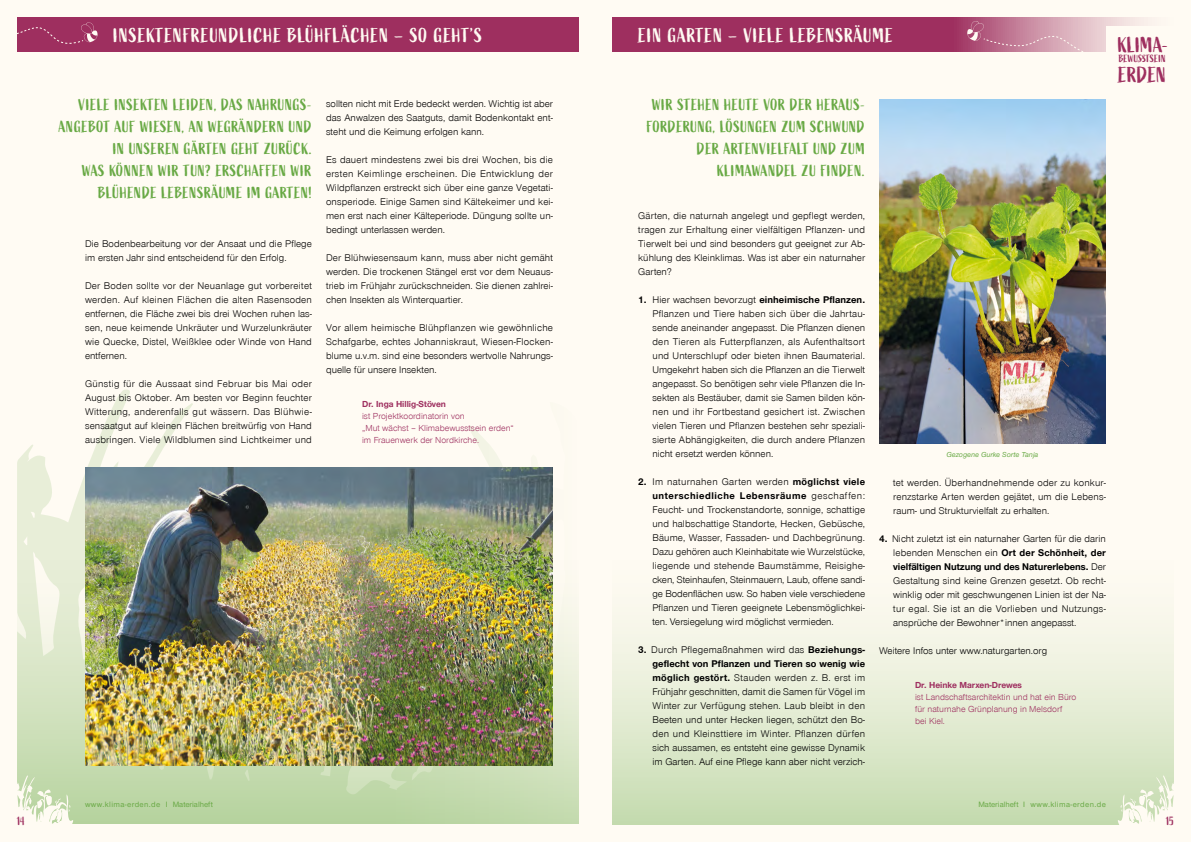
<style>
.page{position:relative;width:1191px;height:842px;background:#fff}
.page>*{position:absolute;margin:0;border:0;box-sizing:border-box;transform-origin:0 0}
.t1{font:21.7px "Active";color:#9e2f5f}
.t2{font:21.4px "Active";letter-spacing:.005em;color:#9e2f5f}
.Starttext{font:20px "Active";letter-spacing:.035em;color:#fffbf3}
.Starttext-2{font:16px/22px "Active";letter-spacing:.025em;color:#68a944;text-align:right}
.Copy{font:12px "Active";color:#9e2f5f}
.t3{font:10.4px "Active";letter-spacing:.005em;color:#9e2f5f}
.Copy_Einzug{font:10px/14px "Nordelbica";color:#000;text-align:justify}
.Copy-2{font:10px/14px "Nordelbica";color:#000;text-align:justify}
.Copy-3{font:700 10px "Nordelbica";letter-spacing:.01em;color:#000}
.Copy-4{font:10px "Nordelbica";letter-spacing:.03em;color:#000}
.Copy-5{font:10px "Nordelbica";letter-spacing:.02em;color:#000}
.Name{font:9px "Nordelbica";color:#9e2f5f}
.Name-2{font:700 9px "Nordelbica";color:#9e2f5f}
.Copy-6{font:500 8px "Nordelbica";letter-spacing:.035em;color:#68a944}
.BU{font:italic 500 7.5px "Nordelbica";color:#68a944}
.s1{font-weight:400}
.s2{font-weight:700}
</style>
<div class="page">
<div style="left:595px;top:0;width:596px;height:842px;background:#fffbf3"></div>
<div style="left:612px;top:541px;width:562px;height:284px;background:linear-gradient(to bottom,#fffffd,#c9ddb5)"></div>
<div style="left:612px;top:17px;width:562px;height:34px;background:#9e2f5f"></div>
<div style="left:1106px;top:26px;width:75px;height:67px;background:#fffbf3"></div>
<svg style="left:1116px;top:775px;width:58px;height:50px"></svg>
<svg style="left:967px;top:21px;width:127px;height:31px;background:#cb8fa4"></svg>
<div style="left:0;top:0;width:595px;height:842px;background:#fffbf3"></div>
<svg style="left:17px;top:389px;width:536px;height:152px"></svg>
<div style="left:17px;top:17px;width:561px;height:34px;background:#9e2f5f"></div>
<svg style="left:17px;top:22px;width:81px;height:22px"></svg>
<svg style="left:17px;top:541px;width:561px;height:283px;background:#cddfb9"></svg>
<svg style="left:17px;top:775px;width:57px;height:49px"></svg>
<img style="left:879px;top:99px;width:227px;height:344px">
<img style="left:85px;top:468px;width:468px;height:297px">
<p class="Starttext" style="left:113px;top:24px;width:371px">INSEKTENFREUNDLICHE BLÜHFLÄCHEN – SO GEHT’S</p>
<p class="Starttext-2" style="left:78px;top:95px;width:235px">VIELE INSEKTEN LEIDEN, DAS NAHRUNGS-</p>
<p class="Starttext-2" style="left:59px;top:117px;width:254px">ANGEBOT AUF WIESEN, AN WEGRÄNDERN UND<br>IN UNSEREN GÄRTEN GEHT ZURÜCK.</p>
<p class="Starttext-2" style="left:82px;top:161px;width:231px">WAS KÖNNEN WIR TUN? ERSCHAFFEN WIR<br>BLÜHENDE LEBENSRÄUME IM GARTEN!</p>
<p class="Copy-2" style="left:85px;top:237px;width:228px">Die Bodenbearbeitung vor der Ansaat und die Pflege im ersten Jahr sind entscheidend für den Erfolg.</p>
<p class="Copy-2" style="left:85px;top:279px;width:228px">Der Boden sollte vor der Neuanlage gut vorbereitet werden. Auf kleinen Flächen die alten Rasensoden entfernen, die Fläche zwei bis drei Wochen ruhen las&shy;sen, neue keimende Unkräuter und Wurzelunkräuter wie Quecke, Distel, Weißklee oder Winde von Hand entfernen.</p>
<p class="Copy-2" style="left:85px;top:377px;width:228px">Günstig für die Aussaat sind Februar bis Mai oder August bis Oktober. Am besten vor Beginn feuchter Witterung, anderenfalls gut wässern. Das Blühwie&shy;sensaatgut auf kleinen Flächen breitwürfig von Hand ausbringen. Viele Wildblumen sind Lichtkeimer und</p>
<p class="Copy-2" style="left:326px;top:97px;width:228px">sollten nicht mit Erde bedeckt werden. Wichtig ist aber das Anwalzen des Saatguts, damit Bodenkontakt ent&shy;steht und die Keimung erfolgen kann.</p>
<p class="Copy-2" style="left:326px;top:153px;width:228px">Es dauert mindestens zwei bis drei Wochen, bis die ersten Keimlinge erscheinen. Die Entwicklung der Wildpflanzen erstreckt sich über eine ganze Vegetati&shy;onsperiode. Einige Samen sind Kältekeimer und kei&shy;men erst nach einer Kälteperiode. Düngung sollte un&shy;bedingt unterlassen werden.</p>
<p class="Copy-2" style="left:326px;top:251px;width:228px">Der Blühwiesensaum kann, muss aber nicht gemäht werden. Die trockenen Stängel erst vor dem Neuaus&shy;trieb im Frühjahr zurückschneiden. Sie dienen zahlrei&shy;chen Insekten als Winterquartier.</p>
<p class="Copy-2" style="left:326px;top:321px;width:228px">Vor allem heimische Blühpflanzen wie gewöhnliche Schafgarbe, echtes Johanniskraut, Wiesen-Flocken&shy;blume u.v.m. sind eine besonders wertvolle Nahrungs&shy;quelle für unsere Insekten.</p>
<p class="Name-2" style="left:362px;top:399px;width:85px">Dr. Inga Hillig-Stöven</p>
<p class="Name" style="left:362px;top:411px;width:104px">ist Projektkoordinatorin von</p>
<p class="Name" style="left:362px;top:423px;width:153px">„Mut wächst – Klimabewusstsein erden“</p>
<p class="Name" style="left:362px;top:435px;width:118px">im Frauenwerk der Nordkirche.</p>
<p class="Copy" style="left:17px;top:814px;width:9px">14</p>
<p class="Copy-6" style="left:85px;top:800px;width:129px">www.klima-erden.de I Materialheft</p>
<p class="Starttext" style="left:638px;top:24px;width:257px">EIN GARTEN – VIELE LEBENSRÄUME</p>
<p class="Starttext-2" style="left:652px;top:94px;width:214px">WIR STEHEN HEUTE VOR DER HERAUS-</p>
<p class="Starttext-2" style="left:647px;top:116px;width:220px">FORDERUNG, LÖSUNGEN ZUM SCHWUND</p>
<p class="Starttext-2" style="left:697px;top:138px;width:170px">DER ARTENVIELFALT UND ZUM</p>
<p class="Starttext-2" style="left:717px;top:160px;width:149px">KLIMAWANDEL ZU FINDEN.</p>
<p class="Copy-2" style="left:638px;top:209px;width:228px">Gärten, die naturnah angelegt und gepflegt werden, tragen zur Erhaltung einer vielfältigen Pflanzen- und Tierwelt bei und sind besonders gut geeignet zur Ab&shy;kühlung des Kleinklimas. Was ist aber ein naturnaher Garten?</p>
<p class="Copy-3" style="left:638px;top:294px;width:227px">1. <span class="s1">Hier wachsen bevorzugt</span> einheimische Pflanzen.</p>
<p class="Copy_Einzug" style="left:652px;top:307px;width:214px">Pflanzen und Tiere haben sich über die Jahrtau&shy;sende aneinander angepasst. Die Pflanzen dienen den Tieren als Futterpflanzen, als Aufenthaltsort und Unterschlupf oder bieten ihnen Baumaterial.<br>Umgekehrt haben sich die Pflanzen an die Tierwelt angepasst. So benötigen sehr viele Pflanzen die In&shy;sekten als Bestäuber, damit sie Samen bilden kön&shy;nen und ihr Fortbestand gesichert ist. Zwischen vielen Tieren und Pflanzen bestehen sehr speziali&shy;sierte Abhängigkeiten, die durch andere Pflanzen nicht ersetzt werden können.</p>
<p class="Copy-4" style="left:638px;top:476px;width:228px"><span class="s2">2.</span> Im naturnahen Garten werden <span class="s2">möglichst viele</span></p>
<p class="Copy_Einzug" style="left:652px;top:489px;width:214px"><span class="s2">unterschiedliche Lebensräume</span> geschaffen:<br>Feucht- und Trockenstandorte, sonnige, schattige und halbschattige Standorte, Hecken, Gebüsche, Bäume, Wasser, Fassaden- und Dachbegrünung.<br>Dazu gehören auch Kleinhabitate wie Wurzelstücke, liegende und stehende Baumstämme, Reisighe&shy;cken, Steinhaufen, Steinmauern, Laub, offene sandi&shy;ge Bodenflächen usw. So haben viele verschiedene Pflanzen und Tieren geeignete Lebensmöglichkei&shy;ten. Versiegelung wird möglichst vermieden.</p>
<p class="Copy-5" style="left:638px;top:644px;width:228px"><span class="s2">3.</span> Durch Pflegemaßnahmen wird das <span class="s2">Beziehungs-</span></p>
<p class="Copy_Einzug" style="left:652px;top:657px;width:214px"><span class="s2">geflecht von Pflanzen und Tieren so wenig wie möglich gestört.</span> Stauden werden z. B. erst im Frühjahr geschnitten, damit die Samen für Vögel im Winter zur Verfügung stehen. Laub bleibt in den Beeten und unter Hecken liegen, schützt den Bo&shy;den und Kleinsttiere im Winter. Pflanzen dürfen sich aussamen, es entsteht eine gewisse Dynamik im Garten. Auf eine Pflege kann aber nicht verzich-</p>
<p class="BU" style="left:946px;top:450px;width:93px">Gezogene Gurke Sorte Tanja</p>
<p class="Copy_Einzug" style="left:893px;top:475px;width:214px">tet werden. Überhandnehmende oder zu konkur&shy;renzstarke Arten werden gejätet, um die Lebens&shy;raum- und Strukturvielfalt zu erhalten.</p>
<p class="Copy-2" style="left:879px;top:531px;width:228px"><span class="s2">4.</span> Nicht zuletzt ist ein naturnaher Garten für die darin</p>
<p class="Copy_Einzug" style="left:893px;top:545px;width:214px">lebenden Menschen ein <span class="s2">Ort der Schönheit, der vielfältigen Nutzung und des Naturerlebens.</span> Der Gestaltung sind keine Grenzen gesetzt. Ob recht&shy;winklig oder mit geschwungenen Linien ist der Na&shy;tur egal. Sie ist an die Vorlieben und Nutzungs&shy;ansprüche der Bewohner*innen angepasst.</p>
<p class="Copy-2" style="left:879px;top:643px;width:170px">Weitere Infos unter www.naturgarten.org</p>
<p class="Name-2" style="left:915px;top:679px;width:108px">Dr. Heinke Marxen-Drewes</p>
<p class="Name" style="left:915px;top:691px;width:163px">ist Landschaftsarchitektin und hat ein Büro</p>
<p class="Name" style="left:915px;top:703px;width:149px">für naturnahe Grünplanung in Melsdorf</p>
<p class="Name" style="left:915px;top:715px;width:31px">bei Kiel.</p>
<h2 class="t2" style="left:1117px;top:33px;width:52px">KLIMA-</h2>
<h1 class="t1" style="left:1118px;top:62px;width:50px">ERDEN</h1>
<p class="t3" style="left:1118px;top:53px;width:49px">BEWUSSTSEIN</p>
<p class="Copy-6" style="left:978px;top:800px;width:129px">Materialheft I www.klima-erden.de</p>
<p class="Copy" style="left:1166px;top:814px;width:9px">15</p>
</div>
